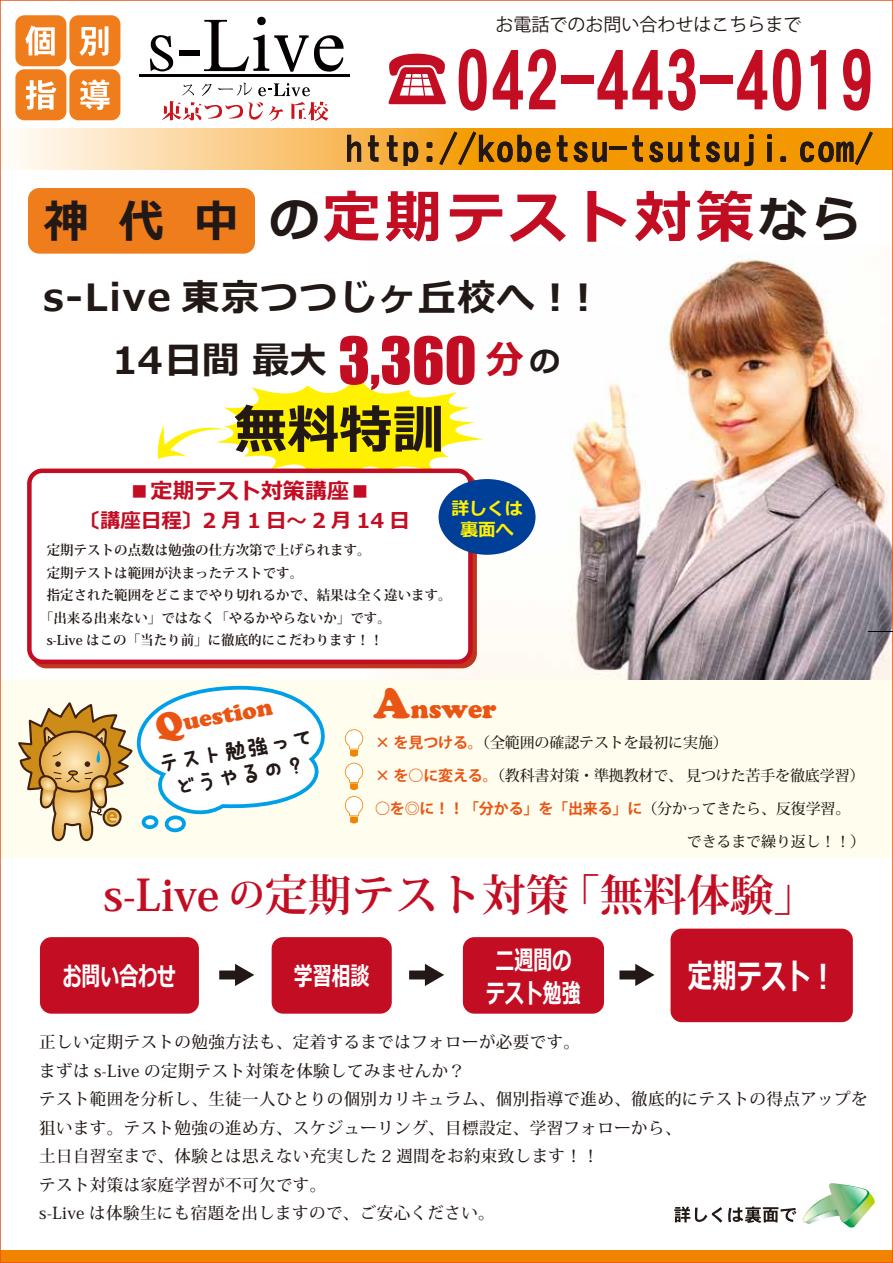
<style>
.page{position:relative;width:893px;height:1263px;background:#fff}
.page>*{position:absolute;margin:0;border:0;box-sizing:border-box;transform-origin:0 0}
.t1{font:700 57.6px "Meiryo";letter-spacing:.08em;color:#c30d23}
.t2{font:700 52.5px "Meiryo";color:#221815}
.t3{font:700 45.15px "Meiryo";color:#221815}
.t4{font:700 43.5px "Koz Min Pr 6 N";color:#c30d23}
.t5{font:700 37.5px "Meiryo";letter-spacing:.05em;color:#221815}
.t6{font:700 34.35px "Meiryo";color:#fff;scale:.72 1}
.t7{font:700 26.4px "Meiryo";color:#fff;scale:.72 1}
.t8{font:25.5px "Cooper Black Std";color:#ea5514}
.t9{font:22.8px "Cooper Black Std";color:#ea5514}
.t10{font:22.5px/25.5px "Kodomo Rounded";color:#221815;text-align:center}
.t11{font:700 22.05px "Meiryo";color:#c30d23}
.t12{font:700 20.4px "Meiryo";color:#c30d23}
.t13{font:18px "Koz Go Pro";color:#221815}
.t14{font:700 17.7px/21.3px "Meiryo";color:#fff100;text-align:center}
.t15{font:500 16.5px/28.5px "Koz Min Pr 6 N";letter-spacing:.025em;color:#221815}
.t16{font:500 15px "Koz Min Pr 6 N";letter-spacing:-.01em;color:#221815}
.t17{font:700 15px "Koz Go Pro";letter-spacing:-.01em;color:#ea5514}
.t18{font:700 13.5px "Koz Min Pr 6 N";color:#221815}
.s1{font-size:49.2px;color:#221815}
.s2{font-family:"Impact";font-weight:400;font-size:60px;color:#c30d23}
.s3{color:#c30d23}
.s4{font-size:30px}
.s5{font-size:33.6px}
.s6{font-size:42px}
.s7{font-family:"Koz Go Pr 6 N";font-weight:700;color:#ea5514}
.s8{font-family:"Koz Min Pr 6 N";font-weight:500;color:#221815}
.s9{font-size:36px}
</style>
<div class="page">
<svg style="left:15px;top:129px;width:875px;height:40px;background:#f7be63"></svg>
<img style="left:247px;top:188px;width:643px;height:492px">
<div style="left:0;top:680px;width:893px;height:178px;background:#fffeee"></div>
<div style="left:0;top:1250px;width:893px;height:13px;background:#f08300"></div>
<div style="left:69px;top:69px;width:51px;height:51px;background:#ef7d1c;border-radius:9px"></div>
<div style="left:15px;top:69px;width:51px;height:51px;background:#ef7d1c;border-radius:9px"></div>
<div style="left:69px;top:15px;width:51px;height:51px;background:#ef7d1c;border-radius:9px"></div>
<div style="left:15px;top:15px;width:51px;height:51px;background:#ef7d1c;border-radius:9px"></div>
<svg style="left:25px;top:26px;width:30px;height:29px"></svg>
<svg style="left:79px;top:26px;width:29px;height:30px"></svg>
<svg style="left:26px;top:80px;width:30px;height:30px"></svg>
<svg style="left:80px;top:79px;width:30px;height:31px"></svg>
<svg style="left:150px;top:35px;width:23px;height:37px"></svg>
<svg style="left:204px;top:17px;width:140px;height:55px"></svg>
<div style="left:179px;top:50px;width:20px;height:6px;background:#040000"></div>
<hr style="left:140px;top:74px;width:210px;height:3px;background:#040000">
<svg style="left:162px;top:83px;width:166px;height:38px"></svg>
<svg style="left:347px;top:135px;width:14px;height:27px"></svg>
<svg style="left:368px;top:135px;width:11px;height:27px"></svg>
<svg style="left:387px;top:135px;width:10px;height:27px"></svg>
<svg style="left:404px;top:142px;width:14px;height:24px"></svg>
<svg style="left:427px;top:142px;width:5px;height:20px"></svg>
<svg style="left:439px;top:132px;width:111px;height:33px;background:#b17209"></svg>
<svg style="left:557px;top:135px;width:10px;height:27px"></svg>
<svg style="left:574px;top:142px;width:33px;height:20px"></svg>
<hr style="left:610px;top:146px;width:17px;height:4px;background:#221815">
<svg style="left:632px;top:135px;width:11px;height:27px"></svg>
<svg style="left:649px;top:142px;width:33px;height:20px"></svg>
<svg style="left:689px;top:135px;width:11px;height:27px"></svg>
<svg style="left:706px;top:134px;width:48px;height:32px;background:#a96a07"></svg>
<svg style="left:767px;top:134px;width:5px;height:28px"></svg>
<svg style="left:780px;top:156px;width:6px;height:6px"></svg>
<svg style="left:800px;top:132px;width:73px;height:33px;background:#ae6e06"></svg>
<svg style="left:459px;top:49px;width:28px;height:62px"></svg>
<svg style="left:493px;top:49px;width:63px;height:60px"></svg>
<div style="left:561px;top:76px;width:32px;height:8px;background:#c30d23"></div>
<svg style="left:597px;top:49px;width:99px;height:62px"></svg>
<div style="left:701px;top:76px;width:32px;height:8px;background:#c30d23"></div>
<svg style="left:737px;top:50px;width:30px;height:59px"></svg>
<svg style="left:773px;top:49px;width:28px;height:62px"></svg>
<svg style="left:811px;top:50px;width:15px;height:59px"></svg>
<svg style="left:843px;top:49px;width:27px;height:62px"></svg>
<svg style="left:388px;top:54px;width:58px;height:50px"></svg>
<svg style="left:247px;top:270px;width:318px;height:52px"></svg>
<svg style="left:574px;top:277px;width:19px;height:40px"></svg>
<div style="left:28px;top:188px;width:227px;height:66px;background:#ef7d1c;border-radius:11px"></div>
<div style="left:40px;top:937px;width:159px;height:77px;background:#c30d23;border-radius:11px"></div>
<div style="left:463px;top:937px;width:141px;height:77px;background:#c30d23;border-radius:11px"></div>
<div style="left:670px;top:929px;width:183px;height:93px;background:#c30d23;border-radius:11px"></div>
<div style="left:272px;top:937px;width:120px;height:77px;background:#c30d23;border-radius:11px"></div>
<div style="left:219px;top:970px;width:19px;height:9px;background:#221815"></div>
<svg style="left:235px;top:964px;width:19px;height:22px"></svg>
<div style="left:409px;top:970px;width:19px;height:9px;background:#221815"></div>
<svg style="left:425px;top:964px;width:19px;height:22px"></svg>
<div style="left:619px;top:970px;width:19px;height:9px;background:#221815"></div>
<svg style="left:635px;top:964px;width:20px;height:22px"></svg>
<svg style="left:674px;top:1206px;width:48px;height:16px"></svg>
<svg style="left:728px;top:1183px;width:147px;height:45px"></svg>
<div style="left:439px;top:479px;width:97px;height:76px;background:#003f98;border-radius:50%"></div>
<svg style="left:868px;top:631px;width:25px;height:1px"></svg>
<svg style="left:18px;top:376px;width:466px;height:466px"></svg>
<p class="t13" style="left:496px;top:13px;width:308px">お電話でのお問い合わせはこちらまで</p>
<h1 class="t1" style="left:270px;top:177px;width:592px"><span class="s1">の</span>定期テスト対策<span class="s1">なら</span></h1>
<h3 class="t5" style="left:43px;top:271px;width:560px">s-Live 東京つつじヶ丘校へ！！</h3>
<h3 class="t3" style="left:44px;top:190px;width:197px">神代中</h3>
<h3 class="t5" style="left:112px;top:335px;width:449px">14日間 最大 <span class="s2">3,360</span> <span class="s3">分</span><span class="s4">の</span></h3>
<h2 class="t2" style="left:235px;top:393px;width:212px">無料特訓</h2>
<h3 class="t11" style="left:129px;top:476px;width:244px">■定期テスト対策講座■</h3>
<p class="t12" style="left:80px;top:506px;width:332px">〔講座日程〕2 月 1 日～ 2 月 14 日</p>
<p class="t18" style="left:47px;top:542px;width:325px">定期テストの点数は勉強の仕方次第で上げられます。</p>
<p class="t18" style="left:47px;top:565px;width:258px">定期テストは範囲が決まったテストです。</p>
<p class="t18" style="left:47px;top:587px;width:407px">指定された範囲をどこまでやり切れるかで、結果は全く違います。</p>
<p class="t18" style="left:40px;top:610px;width:353px">「出来る出来ない」ではなく「やるかやらないか」です。</p>
<p class="t18" style="left:47px;top:632px;width:338px">s-Live はこの「当たり前」に徹底的にこだわります！！</p>
<p class="t14" style="left:452px;top:498px;width:72px">詳しくは裏面へ</p>
<h3 class="t9" style="left:153px;top:713px;width:120px;rotate:-10deg"><span class="s5">Q</span>uestion</h3>
<h3 class="t10" style="left:156px;top:752px;width:159px;rotate:-10deg">テスト勉強ってどうやるの？</h3>
<h3 class="t8" style="left:373px;top:693px;width:125px"><span class="s6">A</span>nswer</h3>
<p class="t16" style="left:375px;top:733px;width:354px"><span class="s7">× を見つける。</span>（全範囲の確認テストを最初に実施）</p>
<p class="t16" style="left:375px;top:766px;width:491px"><span class="s7">× を○に変える。</span>（教科書対策・準拠教材で、見つけた苦手を徹底学習）</p>
<p class="t17" style="left:375px;top:798px;width:477px">○を◎に！！「分かる」を「出来る」に<span class="s8">（分かってきたら、反復学習。</span></p>
<h3 class="t4" style="left:103px;top:870px;width:715px">s-Live <span class="s9">の</span>定期テスト対策「無料体験」</h3>
<h3 class="t7" style="left:63px;top:958px;width:159px">お問い合わせ</h3>
<h3 class="t7" style="left:294px;top:958px;width:107px">学習相談</h3>
<h3 class="t7" style="left:496px;top:941px;width:107px">二週間の</h3>
<h3 class="t7" style="left:486px;top:974px;width:133px">テスト勉強</h3>
<h3 class="t6" style="left:688px;top:953px;width:206px">定期テスト！</h3>
<p class="t15" style="left:39px;top:1028px;width:830px">正しい定期テストの勉強方法も、定着するまではフォローが必要です。<br>まずは s-Live の定期テスト対策を体験してみませんか？<br>テスト範囲を分析し、生徒一人ひとりの個別カリキュラム、個別指導で進め、徹底的にテストの得点アップを狙います。テスト勉強の進め方、スケジューリング、目標設定、学習フォローから、<br>土日自習室まで、体験とは思えない充実した 2 週間をお約束致します！！<br>テスト対策は家庭学習が不可欠です。<br>s-Live は体験生にも宿題を出しますので、ご安心ください。</p>
</div>
